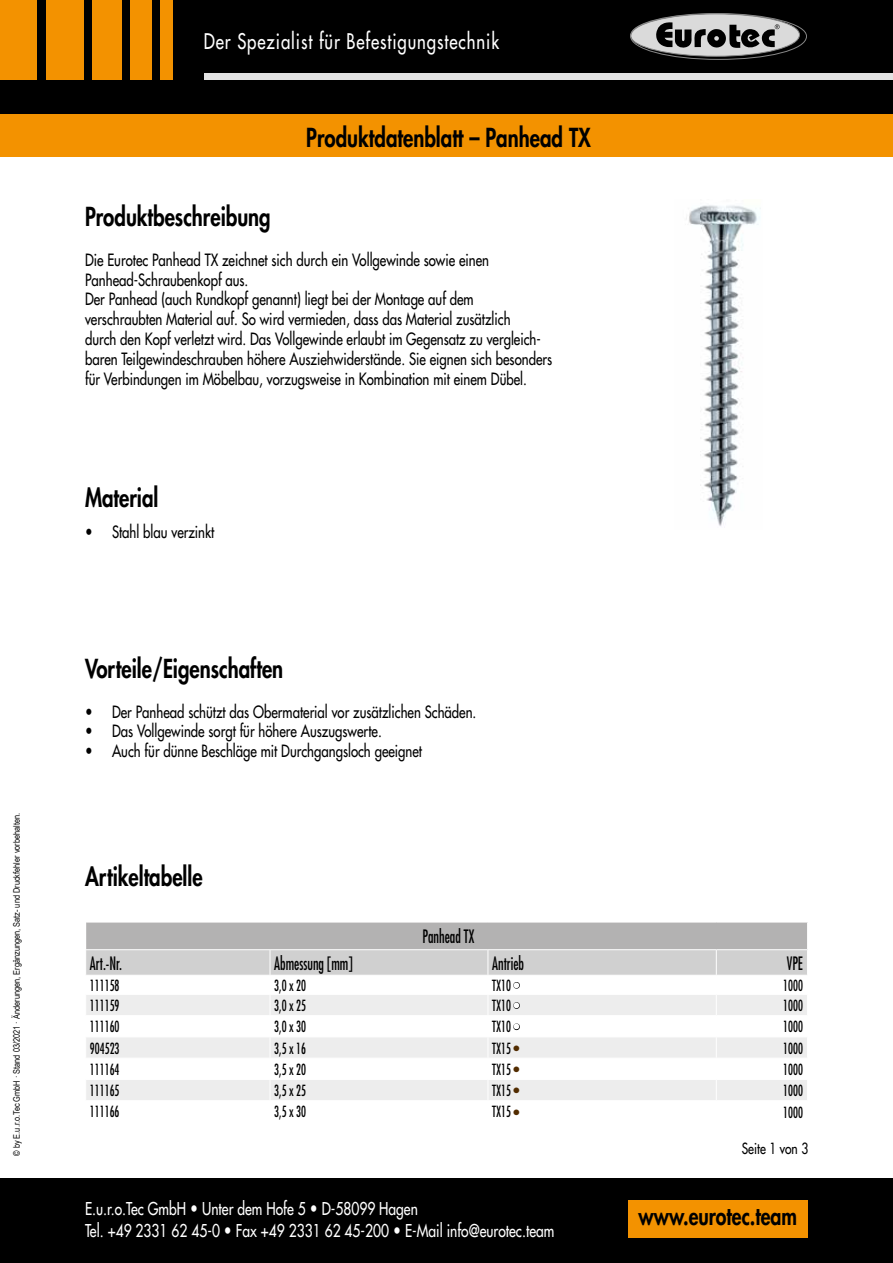
<style>
.page{position:relative;width:893px;height:1263px;background:#fff}
.page>*{position:absolute;margin:0;border:0;box-sizing:border-box;transform-origin:0 0}
.t1{font:800 25.5px "Futura Std";color:#000;scale:.8 1}
.t2{font:800 24.3px "Futura Std";color:#000;scale:.8 1}
.t3{font:500 21px "Futura Std";letter-spacing:.055em;color:#fff;scale:.8 1}
.t4{font:condensed 18px "Futura Std";color:#000;scale:.8 1}
.t5{font:500 17.25px/22.5px "Futura Std";color:#fff;scale:.8 1}
.t6{font:500 16.5px/19.8px "Futura Std";color:#000;scale:.8 1}
.t7{font:condensed 15px "Futura Std";color:#000;scale:.8 1}
.t8{font:500 15px "Futura Std";color:#000;scale:.8 1}
.t9{font:9px "Arial Narrow";color:#000}
.s1{color:#522c00}
.s2{font-weight:800}
</style>
<div class="page">
<div style="left:0;top:0;width:893px;height:137px;background:#000"></div>
<div style="left:204px;top:74px;width:689px;height:6px;background:#e3e3e3"></div>
<svg style="left:630px;top:13px;width:176px;height:46px"></svg>
<div style="left:631px;top:14px;width:168px;height:42px;background:#dadada;border-radius:50%"></div>
<div style="left:630px;top:14px;width:170px;height:43px;border:1px solid #878787;border-radius:50%"></div>
<div style="left:630px;top:13px;width:177px;height:47px;border:1px solid #878787;border-radius:50%"></div>
<svg style="left:656px;top:22px;width:124px;height:27px"></svg>
<div style="left:0;top:0;width:37px;height:80px;background:#f39200"></div>
<div style="left:46px;top:0;width:38px;height:80px;background:#f39200"></div>
<div style="left:92px;top:0;width:30px;height:80px;background:#f39200"></div>
<div style="left:131px;top:0;width:21px;height:80px;background:#f39200"></div>
<div style="left:161px;top:0;width:12px;height:80px;background:#f39200"></div>
<div style="left:0;top:114px;width:893px;height:43px;background:#f39200"></div>
<div style="left:0;top:1178px;width:893px;height:85px;background:#000"></div>
<div style="left:628px;top:1200px;width:180px;height:37px;background:#f39200"></div>
<svg style="left:86px;top:922px;width:722px;height:178px"></svg>
<img style="left:686px;top:205px;width:75px;height:321px">
<p class="t9" style="left:10px;top:1156px;width:345px;rotate:-90deg">© by E.u.r.o.Tec GmbH · Stand 03/2021 · Änderungen, Ergänzungen, Satz- und Druckfehler vorbehalten.</p>
<p class="t3" style="left:204px;top:28px;width:371px">Der Spezialist für Befestigungstechnik</p>
<h1 class="t1" style="left:306px;top:121px;width:357px">Produktdatenblatt – Panhead TX</h1>
<h1 class="t1" style="left:85px;top:201px;width:234px">Produktbeschreibung</h1>
<p class="t6" style="left:85px;top:250px;width:585px">Die Eurotec Panhead TX zeichnet sich durch ein Vollgewinde sowie einen Panhead-Schraubenkopf aus.<br>Der Panhead (auch Rundkopf genannt) liegt bei der Montage auf dem verschraubten Material auf. So wird vermieden, dass das Material zusätzlich<br>durch den Kopf verletzt wird. Das Vollgewinde erlaubt im Gegensatz zu vergleich&shy;baren Teilgewindeschrauben höhere Ausziehwiderstände. Sie eignen sich besonders für Verbindungen im Möbelbau, vorzugsweise in Kombination mit einem Dübel.</p>
<h1 class="t1" style="left:85px;top:481px;width:93px">Material</h1>
<p class="t6" style="left:85px;top:522px;width:163px">• Stahl blau verzinkt</p>
<h1 class="t1" style="left:85px;top:652px;width:249px">Vorteile/Eigenschaften</h1>
<p class="t6" style="left:85px;top:702px;width:491px">• Der Panhead schützt das Obermaterial vor zusätzlichen Schäden.</p>
<p class="t6" style="left:85px;top:721px;width:372px">• Das Vollgewinde sorgt für höhere Auszugswerte.</p>
<p class="t6" style="left:85px;top:741px;width:423px">• Auch für dünne Beschläge mit Durchgangsloch geeignet</p>
<h1 class="t1" style="left:85px;top:860px;width:148px">Artikeltabelle</h1>
<p class="t4" style="left:422px;top:926px;width:67px">Panhead TX</p>
<p class="t4" style="left:90px;top:952px;width:42px">Art.-Nr.</p>
<p class="t4" style="left:274px;top:952px;width:99px">Abmessung [mm]</p>
<p class="t4" style="left:492px;top:952px;width:41px">Antrieb</p>
<p class="t4" style="left:787px;top:952px;width:22px">VPE</p>
<p class="t7" style="left:90px;top:976px;width:38px">111158</p>
<p class="t7" style="left:274px;top:976px;width:41px">3,0 x 20</p>
<p class="t7" style="left:492px;top:976px;width:36px">TX10 •</p>
<p class="t7" style="left:783px;top:976px;width:26px">1000</p>
<p class="t7" style="left:90px;top:997px;width:38px">111159</p>
<p class="t7" style="left:274px;top:997px;width:41px">3,0 x 25</p>
<p class="t7" style="left:492px;top:997px;width:36px">TX10 •</p>
<p class="t7" style="left:783px;top:997px;width:26px">1000</p>
<p class="t7" style="left:90px;top:1018px;width:38px">111160</p>
<p class="t7" style="left:274px;top:1018px;width:41px">3,0 x 30</p>
<p class="t7" style="left:492px;top:1018px;width:36px">TX10 •</p>
<p class="t7" style="left:783px;top:1018px;width:26px">1000</p>
<p class="t7" style="left:90px;top:1039px;width:38px">904523</p>
<p class="t7" style="left:274px;top:1039px;width:41px">3,5 x 16</p>
<p class="t7" style="left:492px;top:1039px;width:36px">TX15 <span class="s1">•</span></p>
<p class="t7" style="left:783px;top:1039px;width:26px">1000</p>
<p class="t7" style="left:90px;top:1060px;width:38px">111164</p>
<p class="t7" style="left:274px;top:1060px;width:41px">3,5 x 20</p>
<p class="t7" style="left:492px;top:1060px;width:36px">TX15 <span class="s1">•</span></p>
<p class="t7" style="left:783px;top:1060px;width:26px">1000</p>
<p class="t7" style="left:90px;top:1082px;width:38px">111165</p>
<p class="t7" style="left:274px;top:1082px;width:41px">3,5 x 25</p>
<p class="t7" style="left:492px;top:1082px;width:36px">TX15 <span class="s1">•</span></p>
<p class="t7" style="left:783px;top:1082px;width:26px">1000</p>
<p class="t7" style="left:90px;top:1103px;width:38px">111166</p>
<p class="t7" style="left:274px;top:1103px;width:41px">3,5 x 30</p>
<p class="t7" style="left:492px;top:1103px;width:36px">TX15 <span class="s1">•</span></p>
<p class="t7" style="left:783px;top:1103px;width:26px">1000</p>
<p class="t8" style="left:742px;top:1139px;width:85px">Seite 1 von 3</p>
<p class="t5" style="left:85px;top:1197px;width:588px">E.u.r.o.Tec GmbH <span class="s2">•</span> Unter dem Hofe 5 <span class="s2">•</span> D-58099 Hagen<br>Tel. +49 2331 62 45-0 <span class="s2">•</span> Fax +49 2331 62 45-200 <span class="s2">•</span> E-Mail info@eurotec.team</p>
<h2 class="t2" style="left:638px;top:1201px;width:200px">www.eurotec.team</h2>
</div>
